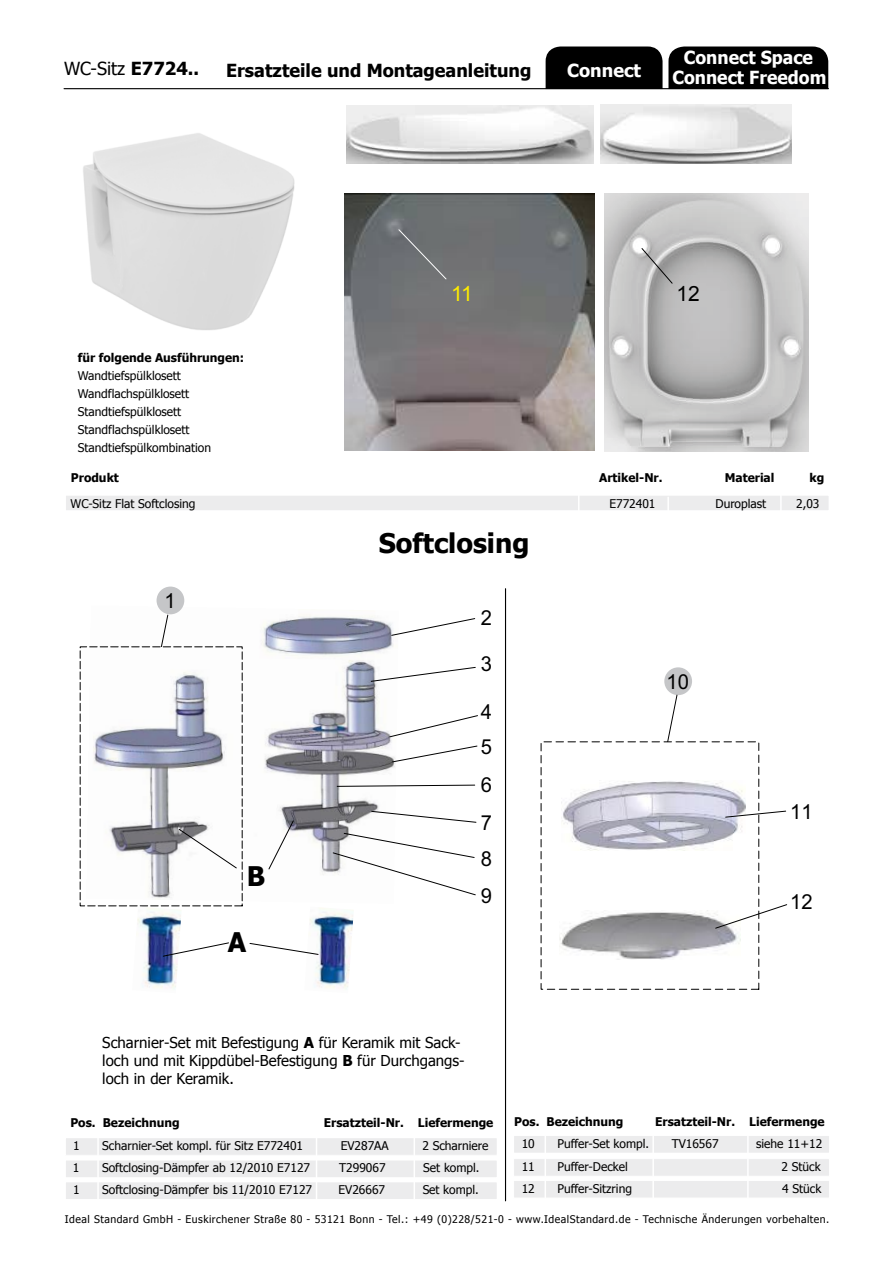
<style>
.page{position:relative;width:893px;height:1263px;background:#fff}
.page>*{position:absolute;margin:0;border:0;box-sizing:border-box;transform-origin:0 0}
.t1{font:700 27px "Tahoma";color:#000}
.t2{font:21px "Arial";color:#ffec00}
.t3{font:21px "Arial";color:#000}
.t4{font:20.7px/36.5px "Arial";color:#000}
.t5{font:700 18px "Tahoma";color:#fff}
.t6{font:700 18px "Tahoma";color:#000}
.t7{font:18px "Tahoma";color:#000}
.t8{font:15px/18px "Tahoma";color:#000}
.t9{font:12px/18px "Tahoma";color:#000}
.t10{font:700 12px "Tahoma";color:#000}
.t11{font:10.5px "Tahoma";letter-spacing:.045em;color:#000}
.s1{font-weight:700}
</style>
<div class="page">
<img style="left:345px;top:194px;width:250px;height:256px">
<img style="left:86px;top:605px;width:157px;height:299px">
<div style="left:157px;top:587px;width:27px;height:27px;background:#c5c6c8;border-radius:50%"></div>
<svg style="left:161px;top:615px;width:317px;height:280px"></svg>
<img style="left:137px;top:908px;width:44px;height:81px">
<img style="left:310px;top:908px;width:43px;height:81px">
<div style="left:65px;top:1182px;width:432px;height:17px;background:#ececed"></div>
<div style="left:65px;top:495px;width:764px;height:16px;background:#ececed"></div>
<div style="left:65px;top:495px;width:764px;height:16px;border:1px solid #fff"></div>
<hr style="left:64px;top:88px;width:764px;height:1px;background:#000">
<div style="left:514px;top:1135px;width:315px;height:18px;background:#ececed"></div>
<div style="left:513px;top:1135px;width:317px;height:18px;border:1px solid #fff"></div>
<svg style="left:545px;top:1136px;width:1px;height:17px"></svg>
<svg style="left:652px;top:1136px;width:2px;height:17px"></svg>
<svg style="left:747px;top:1136px;width:2px;height:17px"></svg>
<hr style="left:505px;top:589px;width:1px;height:612px;background:#000">
<svg style="left:578px;top:495px;width:1px;height:16px"></svg>
<svg style="left:667px;top:497px;width:2px;height:14px"></svg>
<svg style="left:780px;top:495px;width:2px;height:16px"></svg>
<div style="left:513px;top:1158px;width:317px;height:18px;background:#ececed;border:1px solid #fff"></div>
<div style="left:513px;top:1180px;width:317px;height:18px;background:#ececed;border:1px solid #fff"></div>
<svg style="left:545px;top:1159px;width:1px;height:39px"></svg>
<svg style="left:652px;top:1159px;width:2px;height:39px"></svg>
<svg style="left:747px;top:1159px;width:2px;height:39px"></svg>
<div style="left:65px;top:1160px;width:432px;height:18px;background:#ececed"></div>
<div style="left:65px;top:1160px;width:433px;height:18px;border:1px solid #fff"></div>
<div style="left:65px;top:1138px;width:432px;height:17px;background:#ececed"></div>
<svg style="left:97px;top:1138px;width:2px;height:61px"></svg>
<svg style="left:316px;top:1138px;width:1px;height:61px"></svg>
<svg style="left:414px;top:1138px;width:1px;height:61px"></svg>
<svg style="left:162px;top:942px;width:67px;height:15px"></svg>
<svg style="left:268px;top:820px;width:26px;height:50px"></svg>
<svg style="left:178px;top:828px;width:59px;height:41px"></svg>
<svg style="left:249px;top:942px;width:70px;height:13px"></svg>
<img style="left:83px;top:133px;width:212px;height:197px">
<img style="left:347px;top:106px;width:247px;height:56px">
<img style="left:600px;top:105px;width:191px;height:58px">
<img style="left:604px;top:193px;width:204px;height:259px">
<svg style="left:641px;top:247px;width:32px;height:37px"></svg>
<div style="left:398px;top:229px;width:49px;height:51px;background:#6d7073"></div>
<img style="left:561px;top:781px;width:106px;height:69px">
<img style="left:559px;top:912px;width:181px;height:48px">
<div style="left:664px;top:667px;width:28px;height:28px;background:#c5c6c8;border-radius:50%"></div>
<svg style="left:667px;top:695px;width:120px;height:234px"></svg>
<div style="left:546px;top:47px;width:116px;height:41px;background:#000"></div>
<div style="left:668px;top:47px;width:160px;height:42px;background:#000"></div>
<h3 class="t7" style="left:64px;top:56px;width:137px">WC-Sitz <span class="s1">E7724..</span></h3>
<h3 class="t6" style="left:226px;top:58px;width:307px">Ersatzteile und Montageanleitung</h3>
<h3 class="t5" style="left:567px;top:58px;width:75px">Connect</h3>
<h3 class="t5" style="left:684px;top:45px;width:131px">Connect Space</h3>
<h3 class="t5" style="left:672px;top:65px;width:156px">Connect Freedom</h3>
<h2 class="t2" style="left:451px;top:282px;width:23px">11</h2>
<h2 class="t3" style="left:676px;top:282px;width:25px">12</h2>
<p class="t10" style="left:78px;top:349px;width:168px">für folgende Ausführungen:</p>
<p class="t9" style="left:78px;top:366px;width:135px">Wandtiefspülklosett<br>Wandflachspülklosett<br>Standtiefspülklosett<br>Standflachspülklosett<br>Standtiefspülkombination</p>
<p class="t10" style="left:71px;top:469px;width:49px">Produkt</p>
<p class="t10" style="left:599px;top:469px;width:65px">Artikel-Nr.</p>
<p class="t10" style="left:725px;top:469px;width:51px">Material</p>
<p class="t10" style="left:810px;top:469px;width:16px">kg</p>
<p class="t9" style="left:71px;top:494px;width:126px">WC-Sitz Flat Softclosing</p>
<p class="t9" style="left:609px;top:494px;width:48px">E772401</p>
<p class="t9" style="left:716px;top:494px;width:52px">Duroplast</p>
<p class="t9" style="left:796px;top:494px;width:25px">2,03</p>
<h3 class="t4" style="left:164px;top:582px;width:13px">1</h3>
<h1 class="t1" style="left:247px;top:858px;width:20px">B</h1>
<h1 class="t1" style="left:228px;top:923px;width:20px">A</h1>
<h1 class="t1" style="left:379px;top:524px;width:152px">Softclosing</h1>
<h3 class="t4" style="left:481px;top:599px;width:13px">2</h3>
<h3 class="t4" style="left:481px;top:646px;width:13px">3</h3>
<h3 class="t4" style="left:481px;top:693px;width:13px">4</h3>
<h3 class="t4" style="left:481px;top:729px;width:13px">5</h3>
<h3 class="t4" style="left:481px;top:767px;width:13px">6</h3>
<h3 class="t4" style="left:481px;top:804px;width:13px">7<br>8</h3>
<h3 class="t4" style="left:481px;top:877px;width:13px">9</h3>
<p class="t8" style="left:102px;top:1032px;width:364px">Scharnier-Set mit Befestigung <span class="s1">A</span> für Keramik mit Sack&shy;loch und mit Kippdübel-Befestigung <span class="s1">B</span> für Durchgangs&shy;loch in der Keramik.</p>
<h3 class="t4" style="left:667px;top:664px;width:24px">10</h3>
<h3 class="t4" style="left:790px;top:793px;width:24px">11</h3>
<h3 class="t4" style="left:790px;top:883px;width:24px">12</h3>
<p class="t10" style="left:70px;top:1114px;width:111px">Pos. Bezeichnung</p>
<p class="t10" style="left:324px;top:1114px;width:171px">Ersatzteil-Nr. Liefermenge</p>
<p class="t9" style="left:73px;top:1136px;width:8px">1</p>
<p class="t9" style="left:102px;top:1136px;width:202px">Scharnier-Set kompl. für Sitz E772401</p>
<p class="t9" style="left:341px;top:1136px;width:49px">EV287AA</p>
<p class="t9" style="left:422px;top:1136px;width:68px">2 Scharniere</p>
<p class="t9" style="left:73px;top:1158px;width:8px">1</p>
<p class="t9" style="left:102px;top:1158px;width:210px">Softclosing-Dämpfer ab 12/2010 E7127</p>
<p class="t9" style="left:339px;top:1158px;width:48px">T299067</p>
<p class="t9" style="left:423px;top:1158px;width:58px">Set kompl.</p>
<p class="t9" style="left:73px;top:1180px;width:8px">1</p>
<p class="t9" style="left:102px;top:1180px;width:211px">Softclosing-Dämpfer bis 11/2010 E7127</p>
<p class="t9" style="left:338px;top:1180px;width:48px">EV26667</p>
<p class="t9" style="left:423px;top:1180px;width:58px">Set kompl.</p>
<p class="t10" style="left:514px;top:1113px;width:111px">Pos. Bezeichnung</p>
<p class="t10" style="left:655px;top:1113px;width:171px">Ersatzteil-Nr. Liefermenge</p>
<p class="t9" style="left:522px;top:1134px;width:15px">10</p>
<p class="t9" style="left:557px;top:1134px;width:93px">Puffer-Set kompl.</p>
<p class="t9" style="left:672px;top:1134px;width:48px">TV16567</p>
<p class="t9" style="left:756px;top:1134px;width:68px">siehe 11+12</p>
<p class="t9" style="left:522px;top:1157px;width:15px">11</p>
<p class="t9" style="left:557px;top:1157px;width:72px">Puffer-Deckel</p>
<p class="t9" style="left:781px;top:1157px;width:41px">2 Stück</p>
<p class="t9" style="left:522px;top:1179px;width:15px">12</p>
<p class="t9" style="left:557px;top:1179px;width:76px">Puffer-Sitzring</p>
<p class="t9" style="left:782px;top:1179px;width:41px">4 Stück</p>
<p class="t11" style="left:65px;top:1212px;width:766px">Ideal Standard GmbH - Euskirchener Straße 80 - 53121 Bonn - Tel.: +49 (0)228/521-0 - www.IdealStandard.de - Technische Änderungen vorbehalten.</p>
</div>
